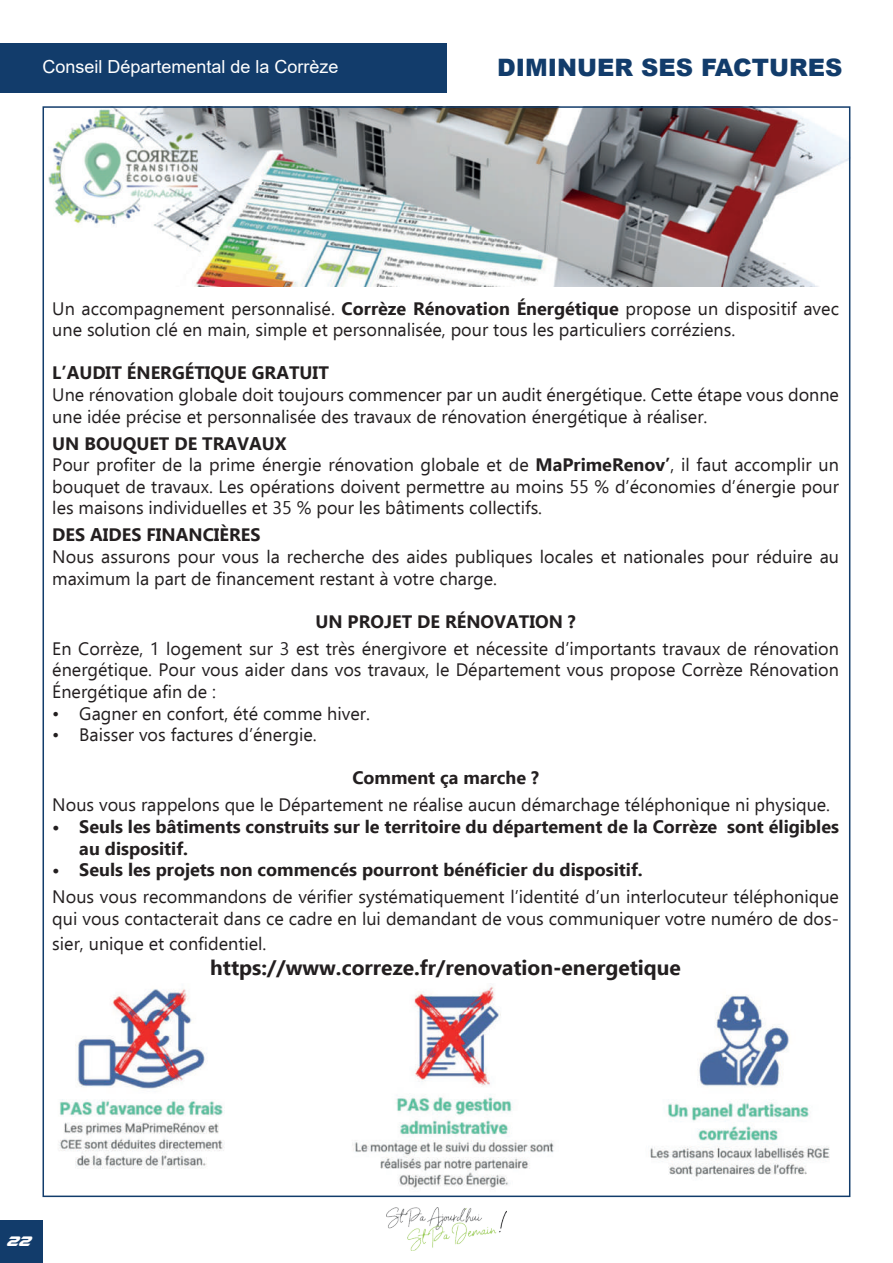
<style>
.page{position:relative;width:893px;height:1263px;background:#fff}
.page>*{position:absolute;margin:0;border:0;box-sizing:border-box;transform-origin:0 0}
.t1{font:900 24px "Arial";color:#123c6b}
.t2{font:700 21px "Ebrima";color:#231f20}
.t3{font:18px/21.6px "Ebrima";color:#231f20}
.t4{font:700 18px/21.6px "Ebrima";color:#231f20}
.t5{font:18px "Arial";color:#fff}
.t6{font:18px "Airstrike";color:#fff}
.s1{font-weight:700}
</style>
<div class="page">
<div style="left:0;top:1220px;width:43px;height:43px;background:#123c6b"></div>
<div style="left:0;top:43px;width:446px;height:49px;background:#123c6b"></div>
<img style="left:387px;top:1208px;width:119px;height:42px">
<img style="left:48px;top:109px;width:799px;height:178px">
<img style="left:59px;top:986px;width:771px;height:202px">
<p class="t5" style="left:43px;top:54px;width:298px">Conseil Départemental de la Corrèze</p>
<h1 class="t1" style="left:497px;top:50px;width:347px">DIMINUER SES FACTURES</h1>
<p class="t3" style="left:52px;top:297px;width:788px">Un accompagnement personnalisé. <span class="s1">Corrèze Rénovation Énergétique</span> propose un dispositif avec une solution clé en main, simple et personnalisée, pour tous les particuliers corréziens.</p>
<p class="t4" style="left:52px;top:361px;width:278px">L’AUDIT ÉNERGÉTIQUE GRATUIT</p>
<p class="t3" style="left:52px;top:383px;width:788px">Une rénovation globale doit toujours commencer par un audit énergétique. Cette étape vous donne une idée précise et personnalisée des travaux de rénovation énergétique à réaliser.</p>
<p class="t3" style="left:52px;top:432px;width:788px"><span class="s1">UN BOUQUET DE TRAVAUX<br></span>Pour profiter de la prime énergie rénovation globale et de <span class="s1">MaPrimeRenov’</span>, il faut accomplir un bouquet de travaux. Les opérations doivent permettre au moins 55 % d’économies d’énergie pour les maisons individuelles et 35 % pour les bâtiments collectifs.</p>
<p class="t4" style="left:52px;top:523px;width:210px">DES AIDES FINANCIÈRES</p>
<p class="t3" style="left:52px;top:545px;width:788px">Nous assurons pour vous la recherche des aides publiques locales et nationales pour réduire au maximum la part de financement restant à votre charge.</p>
<p class="t4" style="left:315px;top:609px;width:262px">UN PROJET DE RÉNOVATION ?</p>
<p class="t3" style="left:52px;top:637px;width:788px;text-align:justify">En Corrèze, 1 logement sur 3 est très énergivore et nécessite d’importants travaux de rénovation énergétique. Pour vous aider dans vos travaux, le Département vous propose Corrèze Rénovation Énergétique afin de :</p>
<p class="t3" style="left:52px;top:702px;width:319px">• Gagner en confort, été comme hiver.</p>
<p class="t3" style="left:52px;top:723px;width:266px">• Baisser vos factures d’énergie.</p>
<p class="t4" style="left:352px;top:766px;width:188px">Comment ça marche ?</p>
<p class="t3" style="left:52px;top:794px;width:779px">Nous vous rappelons que le Département ne réalise aucun démarchage téléphonique ni physique.</p>
<p class="t4" style="left:79px;top:815px;width:761px;text-indent:-27px">• Seuls les bâtiments construits sur le territoire du département de la Corrèze sont éligibles au dispositif.</p>
<p class="t4" style="left:52px;top:858px;width:592px">• Seuls les projets non commencés pourront bénéficier du dispositif.</p>
<p class="t3" style="left:52px;top:885px;width:788px">Nous vous recommandons de vérifier systématiquement l’identité d’un interlocuteur téléphonique qui vous contacterait dans ce cadre en lui demandant de vous communiquer votre numéro de dos-</p>
<p class="t3" style="left:52px;top:932px;width:216px">sier, unique et confidentiel.</p>
<p class="t2" style="left:210px;top:951px;width:472px">https://www.correze.fr/renovation-energetique</p>
<p class="t6" style="left:6px;top:1232px;width:25px">22</p>
</div>
